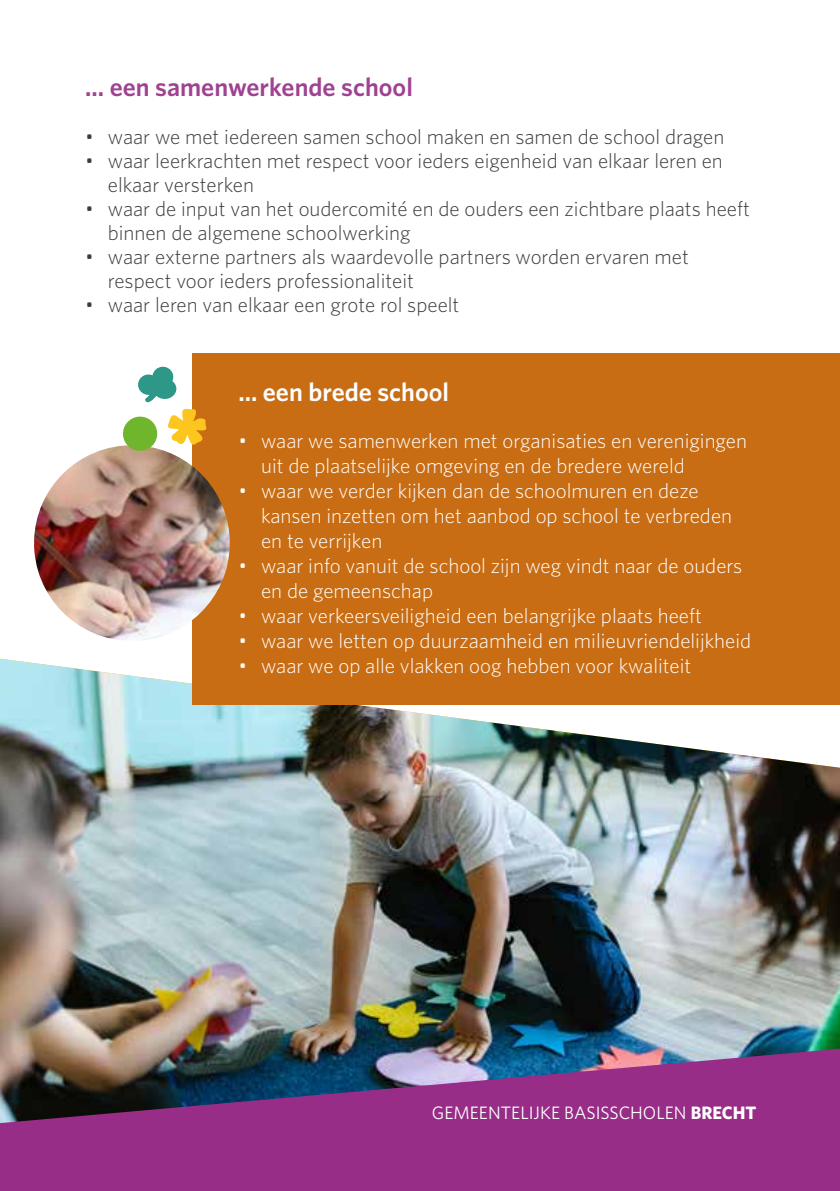
<style>
.page{position:relative;width:840px;height:1191px;background:#fff}
.page>*{position:absolute;margin:0;border:0;box-sizing:border-box;transform-origin:0 0}
.t1{font:600 26px "Whitney";color:#a04291}
.t2{font:600 26px "Whitney";color:#fff}
.t3{font:300 21px/25px "Whitney";color:#fff}
.t4{font:300 21px/24px "Whitney";color:#3c3c3b}
.t5{font:18px "Whitney";color:#fff}
.s1{font-weight:700}
</style>
<div class="page">
<img style="left:0;top:658px;width:839px;height:390px">
<svg style="left:0;top:1048px;width:839px;height:143px;background:#81377d"></svg>
<div style="left:193px;top:353px;width:646px;height:352px;background:#c96d14"></div>
<img style="left:34px;top:445px;width:196px;height:200px">
<svg style="left:122px;top:367px;width:85px;height:84px"></svg>
<p class="t1" style="left:85px;top:70px;width:329px">... een samenwerkende school</p>
<p class="t4" style="left:85px;top:124px;width:640px">• waar we met iedereen samen school maken en samen de school dragen</p>
<p class="t4" style="left:108px;top:148px;width:616px;text-indent:-23px">• waar leerkrachten met respect voor ieders eigenheid van elkaar leren en elkaar versterken</p>
<p class="t4" style="left:108px;top:196px;width:643px;text-indent:-23px">• waar de input van het oudercomité en de ouders een zichtbare plaats heeft binnen de algemene schoolwerking</p>
<p class="t4" style="left:108px;top:244px;width:582px;text-indent:-23px">• waar externe partners als waardevolle partners worden ervaren met respect voor ieders professionaliteit</p>
<p class="t4" style="left:85px;top:292px;width:375px">• waar leren van elkaar een grote rol speelt</p>
<p class="t2" style="left:238px;top:374px;width:212px">... een brede school</p>
<p class="t3" style="left:261px;top:428px;width:487px;text-indent:-23px">• waar we samenwerken met organisaties en verenigingen uit de plaatselijke omgeving en de bredere wereld</p>
<p class="t3" style="left:261px;top:478px;width:472px;text-indent:-23px">• waar we verder kijken dan de schoolmuren en deze kansen inzetten om het aanbod op school te verbreden en te verrijken</p>
<p class="t3" style="left:261px;top:553px;width:482px;text-indent:-23px">• waar info vanuit de school zijn weg vindt naar de ouders en de gemeenschap</p>
<p class="t3" style="left:238px;top:603px;width:465px">• waar verkeersveiligheid een belangrijke plaats heeft</p>
<p class="t3" style="left:238px;top:627px;width:514px">• waar we letten op duurzaamheid en milieuvriendelijkheid</p>
<p class="t3" style="left:238px;top:652px;width:454px">• waar we op alle vlakken oog hebben voor kwaliteit</p>
<p class="t5" style="left:431px;top:1101px;width:326px">GEMEENTELIJKE BASISSCHOLEN <span class="s1">BRECHT</span></p>
</div>
